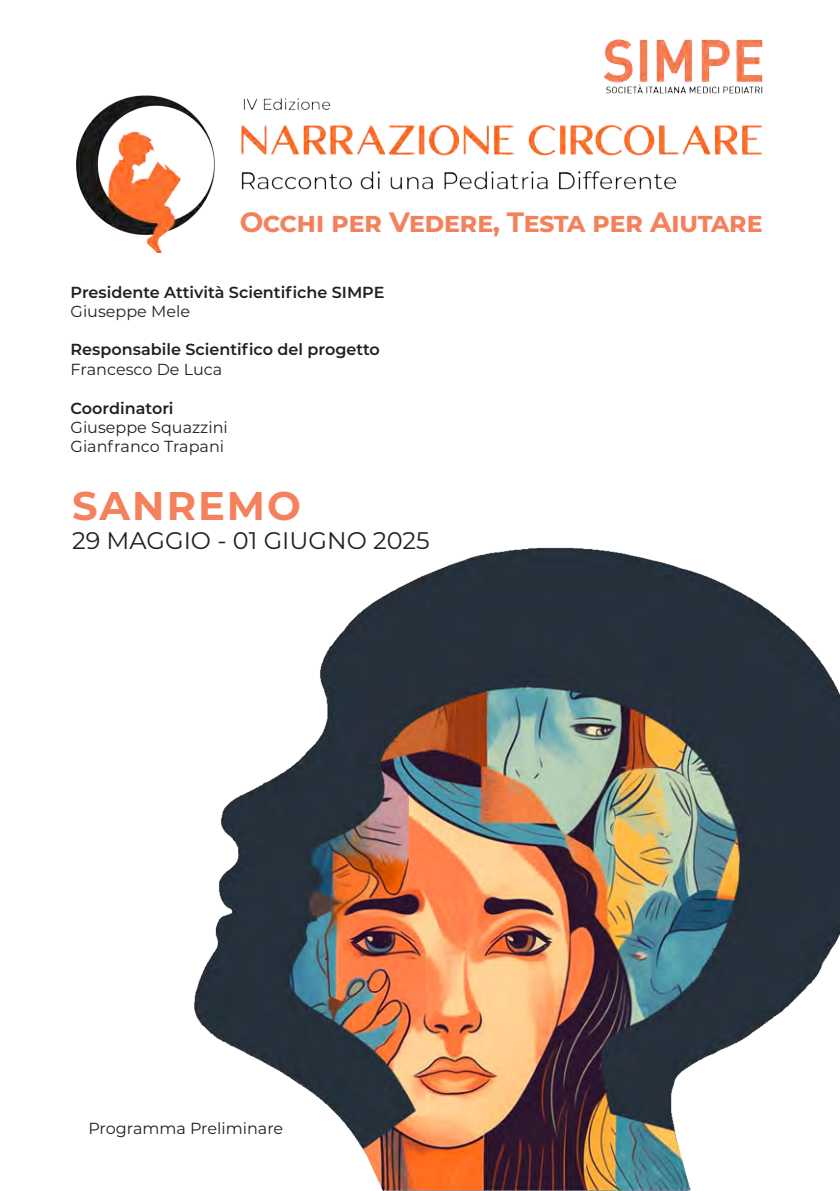
<style>
.page{position:relative;width:840px;height:1191px;background:#fff}
.page>*{position:absolute;margin:0;border:0;box-sizing:border-box;transform-origin:0 0}
.t1{font:700 40px "Montserrat";letter-spacing:.05em;color:#f4815c}
.t2{font:700 28px "Montserrat";letter-spacing:-.02em;color:#f4815c}
.t3{font:24px "Montserrat";color:#231f20}
.t4{font:600 16px "Montserrat";color:#231f20}
.t5{font:16px "Montserrat";color:#231f20}
</style>
<div class="page">
<img style="left:603px;top:39px;width:160px;height:51px">
<img style="left:76px;top:90px;width:687px;height:162px">
<img style="left:194px;top:547px;width:645px;height:644px">
<p class="t2" style="left:240px;top:202px;width:524px">Occhi per Vedere, Testa per Aiutare</p>
<p class="t4" style="left:71px;top:281px;width:315px">Presidente Attività Scientifiche SIMPE</p>
<p class="t5" style="left:71px;top:300px;width:121px">Giuseppe Mele</p>
<p class="t4" style="left:71px;top:338px;width:310px">Responsabile Scientifico del progetto</p>
<p class="t5" style="left:71px;top:358px;width:153px">Francesco De Luca</p>
<p class="t4" style="left:71px;top:396px;width:104px">Coordinatori</p>
<p class="t5" style="left:71px;top:416px;width:159px">Giuseppe Squazzini</p>
<p class="t5" style="left:71px;top:435px;width:155px">Gianfranco Trapani</p>
<p class="t1" style="left:72px;top:477px;width:230px">SANREMO</p>
<p class="t3" style="left:72px;top:524px;width:359px">29 MAGGIO - 01 GIUGNO 2025</p>
<p class="t5" style="left:88px;top:1117px;width:196px">Programma Preliminare</p>
</div>
